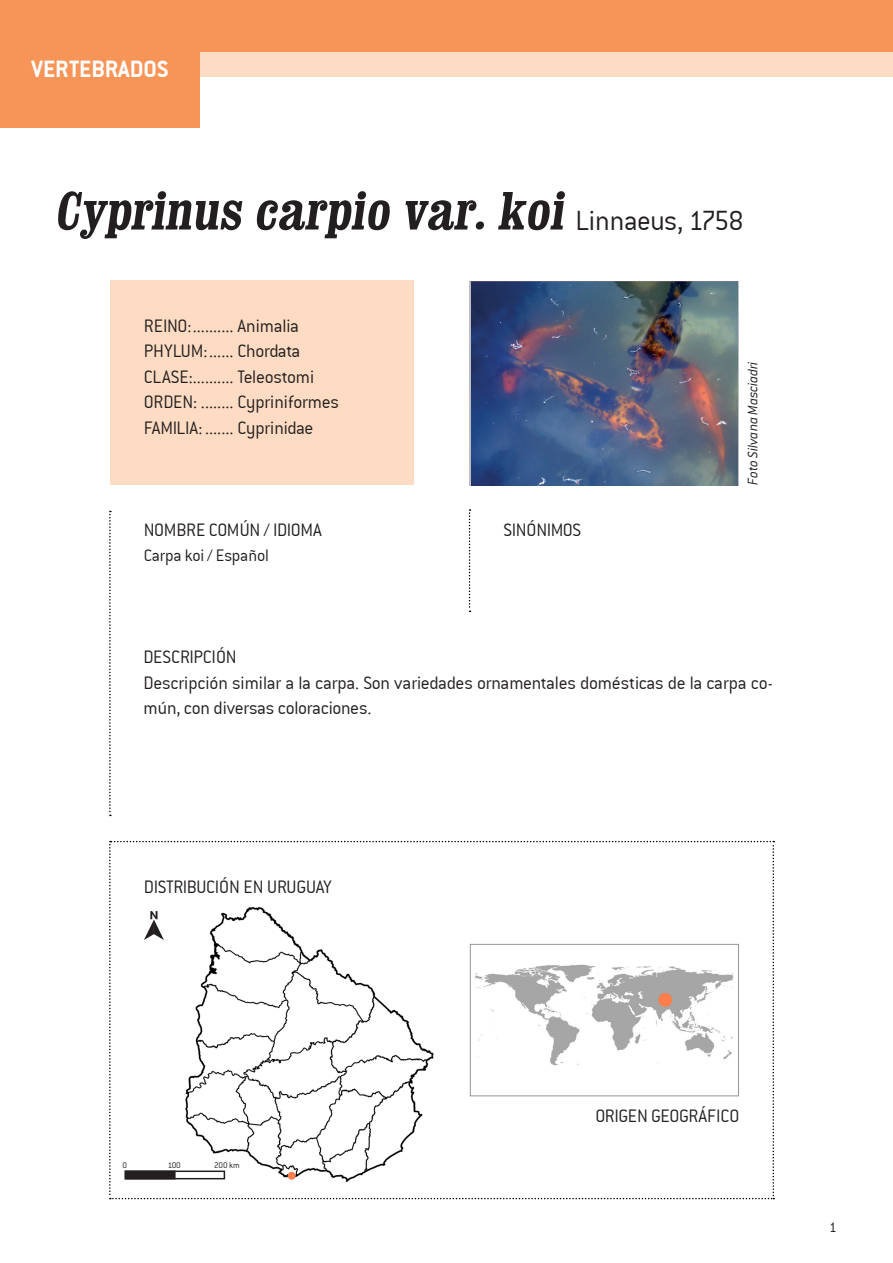
<style>
.page{position:relative;width:893px;height:1263px;background:#fff}
.page>*{position:absolute;margin:0;border:0;box-sizing:border-box;transform-origin:0 0}
.t1{font:700 condensed 54px "Clarendon";color:#231f20}
.t2{font:25.5px "Conduit ITCTT Bold";color:#fff}
.texto_comun_13_17{font:19.5px/25.5px "Conduit ITCTT Light";letter-spacing:-.015em;color:#231f20}
.texto_sobre_fondo_de{font:19.5px "Conduit ITCTT Light";letter-spacing:-.01em;color:#231f20}
.t3{font:18px "Conduit ITCTT Light";letter-spacing:-.01em;color:#231f20}
.t4{font:italic 15px "Conduit ITCTT Light";letter-spacing:-.01em;color:#231f20}
.t5{font:15px "Conduit ITCTT Light";color:#231f20}
.texto_comun_13_17-2{font:9px "Conduit ITCTT Light";color:#231f20}
.s1{font-family:"Conduit ITCTT Light";font-weight:400;font-stretch:normal;font-size:30px}
</style>
<div class="page">
<div style="left:110px;top:280px;width:304px;height:204px;background:#fddcc3"></div>
<img style="left:471px;top:281px;width:267px;height:204px">
<div style="left:0;top:51px;width:893px;height:26px;background:#fddcc3"></div>
<div style="left:0;top:0;width:893px;height:51px;background:#f79559"></div>
<div style="left:0;top:26px;width:200px;height:102px;background:#f79559"></div>
<svg style="left:109px;top:511px;width:2px;height:305px"></svg>
<svg style="left:469px;top:509px;width:2px;height:103px"></svg>
<svg style="left:109px;top:841px;width:665px;height:358px"></svg>
<div style="left:125px;top:1170px;width:51px;height:9px;background:#231f20;border:2px solid #231f20"></div>
<div style="left:125px;top:1170px;width:100px;height:9px;border:2px solid #231f20"></div>
<p class="t2" style="left:32px;top:54px;width:138px">VERTEBRADOS</p>
<p class="t1" style="left:54px;top:177px;width:692px">Cyprinus carpio var.koi <span class="s1">L i n n a e u s , 1758</span></p>
<p class="texto_sobre_fondo_de" style="left:144px;top:315px;width:156px">REINO:.......... Animalia</p>
<p class="texto_sobre_fondo_de" style="left:144px;top:340px;width:158px">PHYLUM:...... Chordata</p>
<p class="texto_sobre_fondo_de" style="left:144px;top:366px;width:172px">CLASE:.......... Teleostomi</p>
<p class="texto_sobre_fondo_de" style="left:144px;top:391px;width:197px">ORDEN: ........ Cypriniformes</p>
<p class="texto_sobre_fondo_de" style="left:144px;top:417px;width:171px">FAMILIA: ....... Cyprinidae</p>
<p class="texto_comun_13_17" style="left:144px;top:517px;width:179px">NOMBRE COMÚN / IDIOMA</p>
<p class="t3" style="left:144px;top:546px;width:127px">Carpa koi / Español</p>
<p class="texto_comun_13_17" style="left:504px;top:517px;width:79px">SINÓNIMOS</p>
<p class="t4" style="left:745px;top:485px;width:125px;rotate:-90deg">Foto Silvana Masciadri</p>
<p class="texto_comun_13_17" style="left:143px;top:644px;width:95px">DESCRIPCIÓN</p>
<p class="texto_comun_13_17" style="left:143px;top:670px;width:631px">Descripción similar a la carpa. Son variedades ornamentales domésticas de la carpa co&shy;mún, con diversas coloraciones.</p>
<p class="texto_comun_13_17" style="left:144px;top:874px;width:190px">DISTRIBUCIÓN EN URUGUAY</p>
<p class="texto_comun_13_17-2" style="left:122px;top:1160px;width:6px">0</p>
<p class="texto_comun_13_17-2" style="left:168px;top:1160px;width:15px">100</p>
<p class="texto_comun_13_17-2" style="left:214px;top:1160px;width:27px">200 km</p>
<p class="texto_comun_13_17" style="left:595px;top:1103px;width:145px">ORIGEN GEOGRÁFICO</p>
<p class="t5" style="left:829px;top:1219px;width:9px">1</p>
</div>
